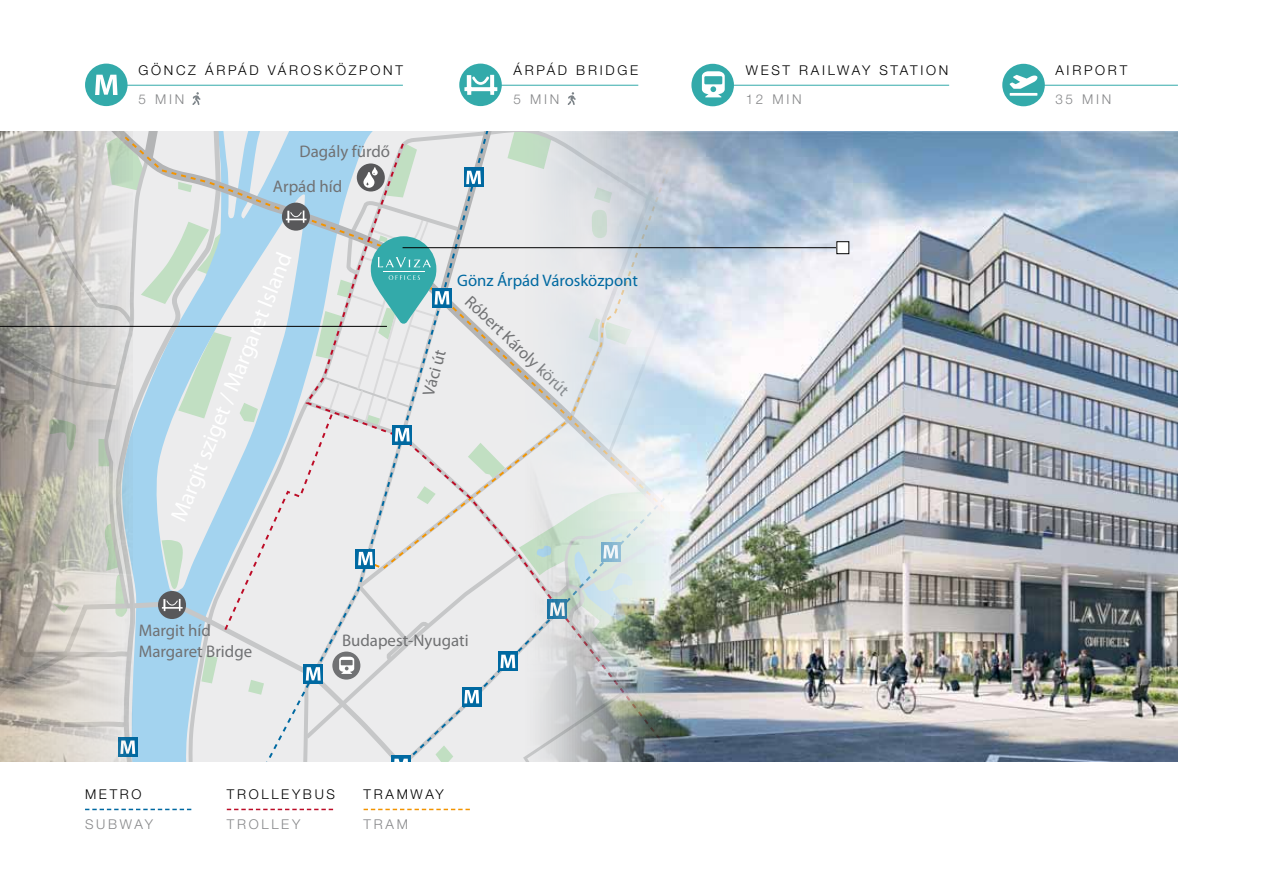
<style>
.page{position:relative;width:1263px;height:893px;background:#fff}
.page>*{position:absolute;margin:0;border:0;box-sizing:border-box;transform-origin:0 0}
.t1{font:16.8px/20.2px "Myriad Pro";color:#707173}
.t2{font:16.65px "Myriad Pro";color:#0069a1}
.t3{font:300 13.5px "Helvetica Neue LT Pro";letter-spacing:.2em;color:#000}
.t4{font:300 13.5px "Helvetica Neue LT Pro";letter-spacing:.2em;color:#87888a}
</style>
<div class="page">
<img style="left:669px;top:131px;width:509px;height:630px">
<hr style="left:119px;top:85px;width:284px;height:1px;background:#3aa">
<hr style="left:495px;top:85px;width:143px;height:1px;background:#3aa">
<hr style="left:727px;top:85px;width:222px;height:1px;background:#3aa">
<hr style="left:1038px;top:85px;width:140px;height:1px;background:#3aa">
<svg style="left:85px;top:809px;width:106px;height:1px"></svg>
<svg style="left:227px;top:809px;width:106px;height:1px"></svg>
<svg style="left:364px;top:809px;width:106px;height:1px"></svg>
<div style="left:459px;top:64px;width:43px;height:42px;background:#3aa;border-radius:50%"></div>
<svg style="left:464px;top:74px;width:34px;height:21px"></svg>
<div style="left:691px;top:64px;width:43px;height:42px;background:#3aa;border-radius:50%"></div>
<svg style="left:702px;top:71px;width:23px;height:26px"></svg>
<div style="left:1002px;top:64px;width:43px;height:42px;background:#3aa;border-radius:50%"></div>
<svg style="left:1009px;top:75px;width:28px;height:21px"></svg>
<div style="left:85px;top:64px;width:43px;height:42px;background:#3aa;border-radius:50%"></div>
<svg style="left:95px;top:75px;width:23px;height:20px"></svg>
<svg style="left:0;top:131px;width:669px;height:631px;background:#d3dde1"></svg>
<img style="left:0;top:131px;width:133px;height:630px">
<hr style="left:403px;top:247px;width:444px;height:1px;background:#000">
<div style="left:837px;top:242px;width:12px;height:12px;background:#fff"></div>
<div style="left:836px;top:241px;width:13px;height:13px;border:1px solid #000"></div>
<hr style="left:0;top:326px;width:387px;height:1px;background:#000">
<svg style="left:192px;top:92px;width:9px;height:13px"></svg>
<svg style="left:568px;top:92px;width:8px;height:13px"></svg>
<p class="t3" style="left:138px;top:62px;width:266px">GÖNCZ ÁRPÁD VÁ ROSKÖZPONT</p>
<p class="t3" style="left:514px;top:62px;width:126px">ÁRPÁD BRI DGE</p>
<p class="t3" style="left:746px;top:62px;width:204px">WEST RAI LWAY STATI ON</p>
<p class="t3" style="left:1055px;top:62px;width:73px">AI RPORT</p>
<p class="t4" style="left:138px;top:91px;width:47px">5 MIN</p>
<p class="t4" style="left:514px;top:91px;width:47px">5 MIN</p>
<p class="t4" style="left:746px;top:91px;width:58px">12 MI N</p>
<p class="t4" style="left:1055px;top:91px;width:58px">35 MI N</p>
<p class="t1" style="left:300px;top:141px;width:92px">Dagály fürdő</p>
<p class="t1" style="left:273px;top:176px;width:71px">Arpád híd</p>
<p class="t1" style="left:418px;top:393px;width:48px;rotate:-75deg">Váci út</p>
<p class="t2" style="left:457px;top:270px;width:182px">Gönz Árpád Városközpont</p>
<p class="t1" style="left:475px;top:291px;width:138px;rotate:44deg">Róbert Károly körút</p>
<p class="t1" style="left:139px;top:620px;width:115px">Margit híd<br>Margaret Bridge</p>
<p class="t1" style="left:342px;top:630px;width:128px">Budapest-Nyugati</p>
<p class="t3" style="left:85px;top:786px;width:46px">ME TRO</p>
<p class="t4" style="left:85px;top:815px;width:70px">SUBWAY</p>
<p class="t3" style="left:227px;top:786px;width:22px">TROLLE</p>
<p class="t3" style="left:292px;top:786px;width:23px">YBUS</p>
<p class="t4" style="left:227px;top:815px;width:75px">TROLLEY</p>
<p class="t3" style="left:364px;top:786px;width:24px">TRAMWA</p>
<p class="t3" style="left:436px;top:786px;width:10px">Y</p>
<p class="t4" style="left:364px;top:815px;width:22px">TRAM</p>
</div>
